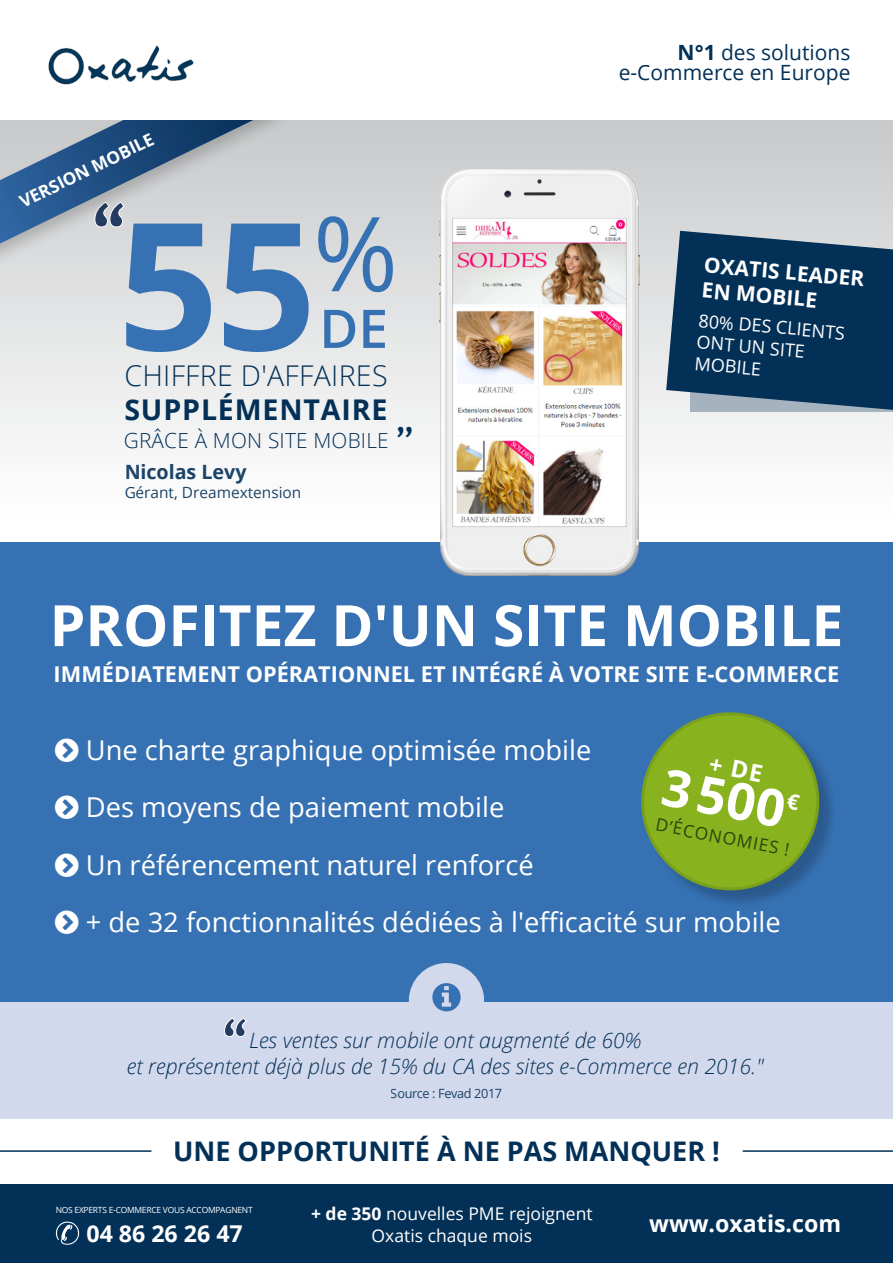
<style>
.page{position:relative;width:893px;height:1263px;background:#fff}
.page>*{position:absolute;margin:0;border:0;box-sizing:border-box;transform-origin:0 0}
.t1{font:700 177.3px "Open Sans";color:#3671b3}
.t2{font:700 57px "Open Sans";color:#fff}
.t3{font:600 53.25px "Open Sans";color:#3671b3}
.t4{font:700 51.3px "Open Sans";color:#fff}
.t5{font:300 28.5px "Open Sans";letter-spacing:.01em;color:#033057}
.t6{font:700 28.5px "Open Sans";letter-spacing:.03em;color:#033057}
.t7{font:27.3px/57.6px "Open Sans";color:#fff}
.t8{font:700 27px "Open Sans";color:#033057}
.t9{font:700 23.1px "Open Sans";color:#fff}
.t10{font:700 21.75px "Open Sans";color:#fff}
.t11{font:italic 300 21.15px/25.5px "Open Sans";color:#033057;text-align:center}
.t12{font:21px/19.2px "Open Sans";color:#033057;text-align:right}
.t13{font:700 21px/25.2px "Open Sans";color:#fff}
.t14{font:300 20.85px "Open Sans";letter-spacing:.01em;color:#033057}
.t15{font:700 19.65px "Open Sans";color:#033057}
.t16{font:18px/21.6px "Open Sans";color:#fff}
.t17{font:17.55px "Open Sans";color:#fff}
.t18{font:17.4px "Open Sans";color:#2d450e}
.t19{font:700 17.25px "Open Sans";color:#fff}
.t20{font:15.45px "Open Sans";color:#033057}
.t21{font:12.75px "Open Sans";letter-spacing:-.03em;color:#033057}
.t22{font:8.55px "Open Sans";letter-spacing:-.03em;color:#fff}
.s1{font-family:"Trebuchet MS";font-weight:400;font-size:35.7px}
.s2{font-weight:700}
</style>
<div class="page">
<div style="left:0;top:1184px;width:893px;height:79px;background:#033057"></div>
<svg style="left:56px;top:1221px;width:23px;height:24px"></svg>
<div style="left:0;top:542px;width:893px;height:477px;background:#3671b3"></div>
<div style="left:0;top:1002px;width:893px;height:116px;background:#d3d9ec"></div>
<div style="left:409px;top:963px;width:75px;height:75px;background:#d3d9ec;border-radius:50%"></div>
<svg style="left:432px;top:983px;width:29px;height:28px"></svg>
<div style="left:0;top:117px;width:893px;height:399px;background:linear-gradient(to bottom,#c8cacb,#fefefe)"></div>
<svg style="left:666px;top:231px;width:227px;height:179px"></svg>
<svg style="left:224px;top:1017px;width:23px;height:20px"></svg>
<div style="left:0;top:53px;width:291px;height:227px;background:#000;opacity:.2"></div>
<svg style="left:0;top:119px;width:272px;height:125px"></svg>
<div style="left:0;top:0;width:893px;height:119px;background:#fff"></div>
<hr style="left:743px;top:1150px;width:150px;height:2px;background:#033057">
<hr style="left:0;top:1150px;width:151px;height:2px;background:#033057">
<div style="left:644px;top:715px;width:194px;height:194px;background:#000;opacity:.21"></div>
<img style="left:440px;top:169px;width:200px;height:407px">
<img style="left:48px;top:45px;width:146px;height:40px">
<svg style="left:641px;top:712px;width:188px;height:184px"></svg>
<p class="t19" style="left:15px;top:191px;width:148px;rotate:-26deg">VERSION MOBILE</p>
<h1 class="t1" style="left:118px;top:161px;width:282px">55<sup>%</sup></h1>
<p class="t5" style="left:124px;top:356px;width:265px">CHIFFRE D'AFFAIRES</p>
<p class="t6" style="left:124px;top:389px;width:265px">SUPPLÉMENTAIRE</p>
<h3 class="t3" style="left:319px;top:292px;width:70px">DE</h3>
<p class="t14" style="left:124px;top:426px;width:293px">GRÂCE À MON SITE MOBILE <span class="s1">՚՚</span></p>
<p class="t15" style="left:124px;top:458px;width:124px">Nicolas Levy</p>
<p class="t20" style="left:124px;top:481px;width:179px">Gérant, Dreamextension</p>
<p class="t12" style="left:619px;top:43px;width:233px"><span class="s2">N°1</span> des solutions e-Commerce en Europe</p>
<p class="t13" style="left:705px;top:252px;width:162px;rotate:5deg">OXATIS LEADER<br>EN MOBILE</p>
<p class="t16" style="left:700px;top:309px;width:148px;rotate:5deg">80% DES CLIENTS<br>ONT UN SITE<br>MOBILE</p>
<h2 class="t2" style="left:50px;top:585px;width:795px">PROFITEZ D'UN SITE MOBILE</h2>
<p class="t10" style="left:54px;top:659px;width:787px">IMMÉDIATEMENT OPÉRATIONNEL ET INTÉGRÉ À VOTRE SITE E-COMMERCE</p>
<p class="t7" style="left:86px;top:720px;width:696px">Une charte graphique optimisée mobile<br>Des moyens de paiement mobile<br>Un référencement naturel renforcé<br>+ de 32 fonctionnalités dédiées à l'efficacité sur mobile</p>
<h3 class="t4" style="left:670px;top:750px;width:126px;rotate:11deg">3 500</h3>
<p class="t18" style="left:658px;top:812px;width:137px;rotate:11deg">D’ÉCONOMIES !</p>
<p class="t11" style="left:127px;top:1027px;width:638px">Les ventes sur mobile ont augmenté de 60%<br>et représentent déjà plus de 15% du CA des sites e-Commerce en 2016."</p>
<p class="t21" style="left:391px;top:1085px;width:113px">Source : Fevad 2017</p>
<p class="t8" style="left:173px;top:1132px;width:548px">UNE OPPORTUNITÉ À NE PAS MANQUER !</p>
<p class="t22" style="left:56px;top:1204px;width:199px">NOS EXPERTS E-COMMERCE VOUS ACCOMPAGNENT</p>
<p class="t17" style="left:311px;top:1202px;width:283px"><span class="s2">+ de 350</span> nouvelles PME rejoignent</p>
<p class="t9" style="left:86px;top:1217px;width:158px">04 86 26 26 47</p>
<p class="t17" style="left:372px;top:1223px;width:162px">Oxatis chaque mois</p>
<p class="t9" style="left:649px;top:1207px;width:194px">www.oxatis.com</p>
</div>
